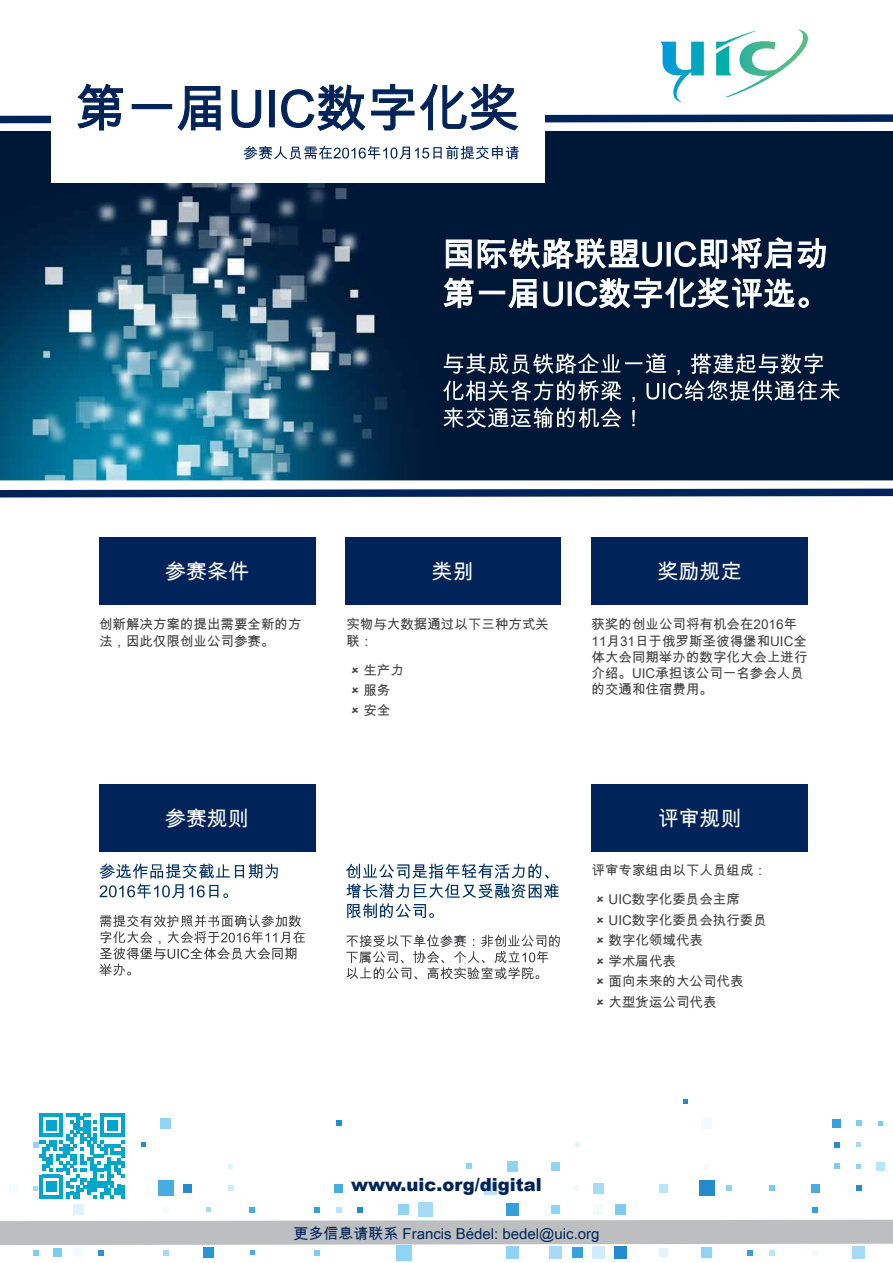
<style>
.page{position:relative;width:893px;height:1263px;background:#fff}
.page>*{position:absolute;margin:0;border:0;box-sizing:border-box;transform-origin:0 0}
.t1{font:21px "Arial Unicode MS";color:#fff}
.t2{font:900 18px "Arial";color:#002459}
.t3{font:15px "Arial Unicode MS";color:#002459}
.t4{font:13.5px/16.2px "Arial Unicode MS";color:#404042}
</style>
<div class="page">
<div style="left:551px;top:1205px;width:9px;height:9px;background:#8fd3f5"></div>
<div style="left:811px;top:1184px;width:9px;height:8px;background:#48ace1"></div>
<div style="left:659px;top:1184px;width:9px;height:8px;background:#b9e5fa"></div>
<div style="left:876px;top:1162px;width:8px;height:9px;background:#b9e5fa"></div>
<div style="left:551px;top:1162px;width:9px;height:9px;background:#8fd3f5"></div>
<div style="left:833px;top:1119px;width:8px;height:8px;background:#36a0da"></div>
<div style="left:334px;top:1184px;width:9px;height:8px;background:#48ace1"></div>
<div style="left:183px;top:1184px;width:9px;height:8px;background:#248bcc"></div>
<div style="left:10px;top:1184px;width:8px;height:8px;background:#f4fbfe"></div>
<svg style="left:856px;top:1164px;width:5px;height:4px"></svg>
<svg style="left:705px;top:1164px;width:4px;height:4px"></svg>
<svg style="left:856px;top:1142px;width:5px;height:5px"></svg>
<svg style="left:575px;top:1142px;width:4px;height:5px"></svg>
<svg style="left:878px;top:1121px;width:4px;height:4px"></svg>
<svg style="left:683px;top:1099px;width:4px;height:4px"></svg>
<svg style="left:228px;top:1164px;width:5px;height:4px"></svg>
<svg style="left:142px;top:1142px;width:4px;height:5px"></svg>
<div style="left:418px;top:1202px;width:15px;height:15px;background:#a5dbf7"></div>
<div style="left:396px;top:1245px;width:16px;height:16px;background:#8fd3f5"></div>
<div style="left:699px;top:1180px;width:16px;height:16px;background:#248bcc"></div>
<div style="left:158px;top:1180px;width:15px;height:16px;background:#48ace1"></div>
<div style="left:702px;top:1248px;width:10px;height:10px;background:#8fd3f5"></div>
<div style="left:572px;top:1248px;width:10px;height:10px;background:#36a0da"></div>
<div style="left:204px;top:1248px;width:10px;height:10px;background:#2a95d3"></div>
<div style="left:615px;top:1204px;width:10px;height:11px;background:#7ccbf1"></div>
<div style="left:594px;top:1204px;width:10px;height:11px;background:#f4fbfe"></div>
<div style="left:399px;top:1204px;width:10px;height:11px;background:#8fd3f5"></div>
<div style="left:594px;top:1183px;width:10px;height:10px;background:#a5dbf7"></div>
<div style="left:507px;top:1161px;width:10px;height:10px;background:#8fd3f5"></div>
<div style="left:702px;top:1118px;width:10px;height:10px;background:#f4fbfe"></div>
<div style="left:74px;top:1204px;width:10px;height:11px;background:#e1f4fd"></div>
<div style="left:161px;top:1118px;width:10px;height:10px;background:#8fd3f5"></div>
<div style="left:852px;top:1246px;width:13px;height:13px;background:#a5dbf7"></div>
<div style="left:614px;top:1246px;width:13px;height:13px;background:#248bcc"></div>
<div style="left:592px;top:1246px;width:13px;height:13px;background:#ceecfc"></div>
<div style="left:549px;top:1246px;width:13px;height:13px;background:#a5dbf7"></div>
<div style="left:506px;top:1246px;width:13px;height:13px;background:#8fd3f5"></div>
<div style="left:506px;top:1203px;width:13px;height:13px;background:#36a0da"></div>
<div style="left:484px;top:1181px;width:13px;height:13px;background:#b9e5fa"></div>
<svg style="left:856px;top:1185px;width:5px;height:6px"></svg>
<svg style="left:769px;top:1185px;width:6px;height:6px"></svg>
<svg style="left:726px;top:1185px;width:5px;height:6px"></svg>
<svg style="left:574px;top:1185px;width:6px;height:6px"></svg>
<svg style="left:444px;top:1185px;width:6px;height:6px"></svg>
<svg style="left:834px;top:1163px;width:6px;height:6px"></svg>
<svg style="left:466px;top:1163px;width:6px;height:6px"></svg>
<svg style="left:834px;top:1142px;width:6px;height:5px"></svg>
<svg style="left:856px;top:1120px;width:5px;height:6px"></svg>
<svg style="left:228px;top:1185px;width:5px;height:6px"></svg>
<svg style="left:336px;top:1120px;width:6px;height:6px"></svg>
<img style="left:0;top:132px;width:893px;height:348px">
<div style="left:99px;top:537px;width:216px;height:68px;background:#002459"></div>
<div style="left:345px;top:537px;width:215px;height:68px;background:#002459"></div>
<div style="left:592px;top:537px;width:216px;height:68px;background:#002459"></div>
<div style="left:592px;top:784px;width:216px;height:68px;background:#002459"></div>
<div style="left:99px;top:784px;width:216px;height:68px;background:#002459"></div>
<div style="left:51px;top:77px;width:493px;height:106px;background:#fff"></div>
<svg style="left:243px;top:146px;width:276px;height:14px"></svg>
<svg style="left:0;top:29px;width:893px;height:102px"></svg>
<svg style="left:443px;top:353px;width:397px;height:75px;background:#32455e"></svg>
<svg style="left:444px;top:277px;width:365px;height:31px"></svg>
<svg style="left:446px;top:237px;width:380px;height:32px"></svg>
<svg style="left:346px;top:934px;width:214px;height:45px"></svg>
<svg style="left:346px;top:863px;width:213px;height:55px"></svg>
<svg style="left:99px;top:915px;width:206px;height:61px"></svg>
<svg style="left:99px;top:863px;width:179px;height:35px"></svg>
<svg style="left:0;top:488px;width:893px;height:10px;background:#3f5a82"></svg>
<svg style="left:0;top:1207px;width:893px;height:50px"></svg>
<svg style="left:33px;top:1113px;width:91px;height:85px"></svg>
<h1 class="t1" style="left:165px;top:556px;width:86px">参赛条件</h1>
<h1 class="t1" style="left:432px;top:556px;width:43px">类别</h1>
<h1 class="t1" style="left:658px;top:556px;width:85px">奖励规定</h1>
<p class="t4" style="left:99px;top:616px;width:204px">创新解决方案的提出需要全新的方法，因此仅限创业公司参赛。</p>
<p class="t4" style="left:346px;top:616px;width:204px">实物与大数据通过以下三种方式关联：</p>
<p class="t4" style="left:363px;top:659px;width:42px;line-height:20.4px">生产力服务安全</p>
<p class="t4" style="left:592px;top:616px;width:217px">获奖的创业公司将有机会在2016年<br>11月31日于俄罗斯圣彼得堡和UIC全体大会同期举办的数字化大会上进行介绍。UIC承担该公司一名参会人员的交通和住宿费用。</p>
<h1 class="t1" style="left:165px;top:803px;width:86px">参赛规则</h1>
<h1 class="t1" style="left:658px;top:803px;width:85px">评审规则</h1>
<p class="t4" style="left:609px;top:856px;width:160px;line-height:29px;text-indent:-17px">评审专家组由以下人员组成：<br>UIC数字化委员会主席</p>
<p class="t4" style="left:609px;top:909px;width:160px;line-height:20.4px">UIC数字化委员会执行委员数字化领域代表<br>学术届代表<br>面向未来的大公司代表<br>大型货运公司代表</p>
<h2 class="t2" style="left:351px;top:1171px;width:192px">www.uic.org/digital</h2>
<p class="t3" style="left:293px;top:1222px;width:308px">更多信息请联系 Francis Bédel: bedel@uic.org</p>
</div>
